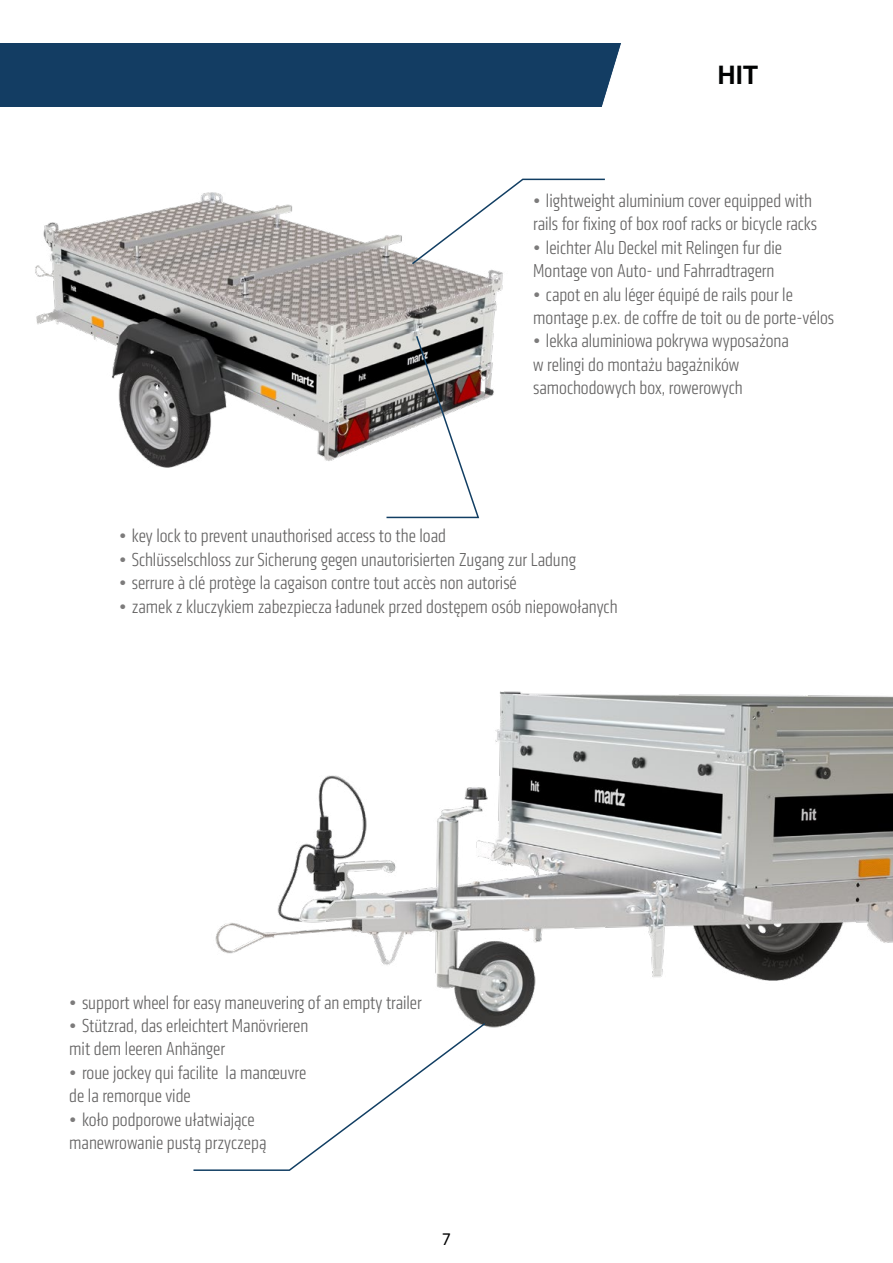
<style>
.page{position:relative;width:893px;height:1263px;background:#fff}
.page>*{position:absolute;margin:0;border:0;box-sizing:border-box;transform-origin:0 0}
.t1{font:700 25.5px "Arial";color:#010202}
.t2{font:300 19.5px/23.4px "Klavika Condensed";color:#646363}
.t3{font:18px "Klavika Basic";color:#000}
.s1{color:#7c7b7b}
</style>
<div class="page">
<img style="left:35px;top:192px;width:468px;height:276px">
<img style="left:215px;top:691px;width:678px;height:337px">
<svg style="left:410px;top:178px;width:195px;height:88px"></svg>
<svg style="left:385px;top:334px;width:95px;height:185px"></svg>
<svg style="left:193px;top:1021px;width:294px;height:150px"></svg>
<div style="left:0;top:43px;width:729px;height:64px;background:#133d63"></div>
<svg style="left:602px;top:43px;width:127px;height:64px"></svg>
<h1 class="t1" style="left:717px;top:58px;width:43px">HIT</h1>
<p class="t2" style="left:533px;top:189px;width:285px"><span class="s1">•</span> lightweight aluminium cover equipped with rails for fixing of box roof racks or bicycle racks</p>
<p class="t2" style="left:533px;top:236px;width:250px"><span class="s1">•</span> leichter Alu Deckel mit Relingen fur die<br>Montage von Auto- und Fahrradtragern</p>
<p class="t2" style="left:533px;top:283px;width:302px"><span class="s1">•</span> capot en alu léger équipé de rails pour le montage p.ex. de coffre de toit ou de porte-vélos</p>
<p class="t2" style="left:533px;top:330px;width:257px"><span class="s1">•</span> lekka aluminiowa pokrywa wyposażona w relingi do montażu bagażników samochodowych box, rowerowych</p>
<p class="t2" style="left:119px;top:524px;width:328px"><span class="s1">•</span> key lock to prevent unauthorised access to the load</p>
<p class="t2" style="left:119px;top:548px;width:458px"><span class="s1">•</span> Schlüsselschloss zur Sicherung gegen unautorisierten Zugang zur Ladung</p>
<p class="t2" style="left:119px;top:571px;width:399px"><span class="s1">•</span> serrure à clé protège la cagaison contre tout accès non autorisé</p>
<p class="t2" style="left:119px;top:595px;width:500px"><span class="s1">•</span> zamek z kluczykiem zabezpiecza ładunek przed dostępem osób niepowołanych</p>
<p class="t2" style="left:69px;top:991px;width:354px"><span class="s1">•</span> support wheel for easy maneuvering of an empty trailer</p>
<p class="t2" style="left:69px;top:1014px;width:241px"><span class="s1">•</span> Stützrad, das erleichtert Manövrieren mit dem leeren Anhänger</p>
<p class="t2" style="left:69px;top:1061px;width:239px"><span class="s1">•</span> roue jockey qui facilite la manœuvre de la remorque vide</p>
<p class="t2" style="left:69px;top:1108px;width:199px"><span class="s1">•</span> koło podporowe ułatwiające manewrowanie pustą przyczepą</p>
<p class="t3" style="left:442px;top:1227px;width:9px">7</p>
</div>
